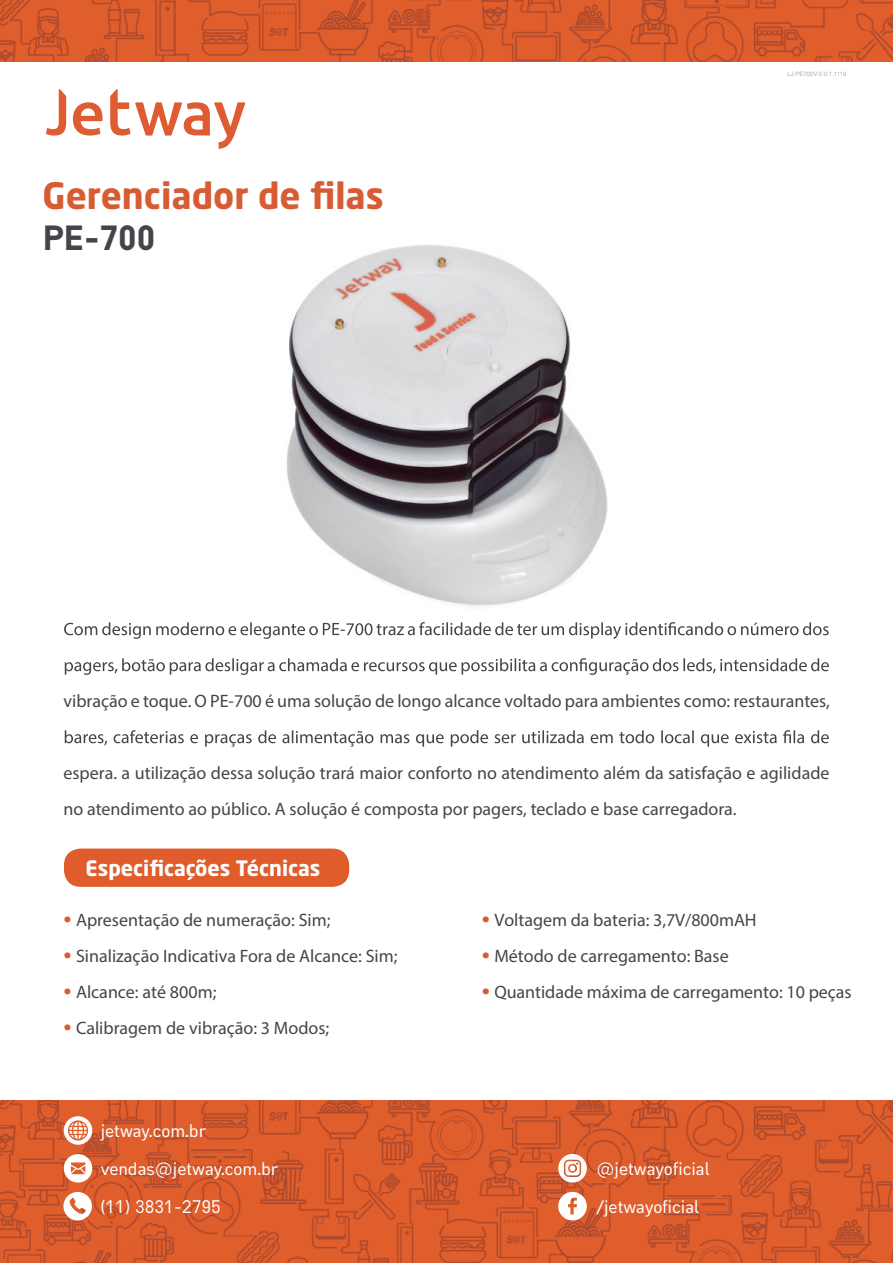
<style>
.page{position:relative;width:893px;height:1263px;background:#fff}
.page>*{position:absolute;margin:0;border:0;box-sizing:border-box;transform-origin:0 0}
.t1{font:700 36px "Neo Sans Std";color:#d75c34}
.t2{font:34.5px "Type 36 Black";color:#46444a}
.t3{font:700 21px "Neo Sans Std";color:#fff}
.t4{font:18px/36px "Myriad Pro";color:#46444a}
.t5{font:18px "Type 36 Medium";color:#fff}
.t6{font:6px "Arial";color:#a8ada8}
.s1{font-family:"Neo Sans Std";font-weight:700;color:#d75c34}
</style>
<div class="page">
<img style="left:0;top:0;width:893px;height:62px">
<img style="left:0;top:1100px;width:893px;height:163px">
<svg style="left:46px;top:89px;width:20px;height:47px"></svg>
<svg style="left:73px;top:102px;width:30px;height:34px"></svg>
<svg style="left:110px;top:89px;width:135px;height:60px"></svg>
<svg style="left:64px;top:622px;width:765px;height:17px"></svg>
<svg style="left:65px;top:658px;width:764px;height:17px"></svg>
<svg style="left:65px;top:730px;width:764px;height:17px"></svg>
<img style="left:286px;top:245px;width:322px;height:362px">
<svg style="left:558px;top:1154px;width:29px;height:28px"></svg>
<svg style="left:64px;top:1154px;width:28px;height:28px"></svg>
<svg style="left:63px;top:1192px;width:29px;height:28px"></svg>
<svg style="left:64px;top:1116px;width:28px;height:29px"></svg>
<svg style="left:558px;top:1192px;width:29px;height:28px"></svg>
<div style="left:64px;top:848px;width:285px;height:39px;background:#e05d2b;border-radius:16px"></div>
<h1 class="t1" style="left:43px;top:172px;width:343px">Gerenciador de filas</h1>
<h2 class="t2" style="left:43px;top:210px;width:114px">PE-700</h2>
<p class="t6" style="left:787px;top:70px;width:60px">LJ.PE700V:0.0.1.1119</p>
<p class="t4" style="left:63px;top:683px;width:768px">vibração e toque. O PE-700 é uma solução de longo alcance voltado para ambientes como: restaurantes,</p>
<p class="t4" style="left:63px;top:755px;width:767px">espera. a utilização dessa solução trará maior conforto no atendimento além da satisfação e agilidade no atendimento ao público. A solução é composta por pagers, teclado e base carregadora.</p>
<p class="t3" style="left:86px;top:854px;width:236px">Especificações Técnicas</p>
<p class="t4" style="left:64px;top:902px;width:268px"><span class="s1">•</span> Apresentação de numeração: Sim;</p>
<p class="t4" style="left:64px;top:938px;width:335px"><span class="s1">•</span> Sinalização Indicativa Fora de Alcance: Sim;</p>
<p class="t4" style="left:64px;top:974px;width:154px"><span class="s1">•</span> Alcance: até 800m;</p>
<p class="t4" style="left:64px;top:1010px;width:267px"><span class="s1">•</span> Calibragem de vibração: 3 Modos;</p>
<p class="t5" style="left:101px;top:1115px;width:107px">jetway.com.br</p>
<p class="t4" style="left:482px;top:902px;width:276px"><span class="s1">•</span> Voltagem da bateria: 3,7V/800mAH</p>
<p class="t4" style="left:482px;top:938px;width:248px"><span class="s1">•</span> Método de carregamento: Base</p>
<p class="t4" style="left:482px;top:974px;width:371px"><span class="s1">•</span> Quantidade máxima de carregamento: 10 peças</p>
<p class="t5" style="left:101px;top:1154px;width:179px">vendas@jetway.com.br</p>
<p class="t5" style="left:597px;top:1153px;width:115px">@jetwayoficial</p>
<p class="t5" style="left:100px;top:1191px;width:122px">(11) 3831-2795</p>
<p class="t5" style="left:597px;top:1192px;width:104px">/jetwayoficial</p>
</div>
